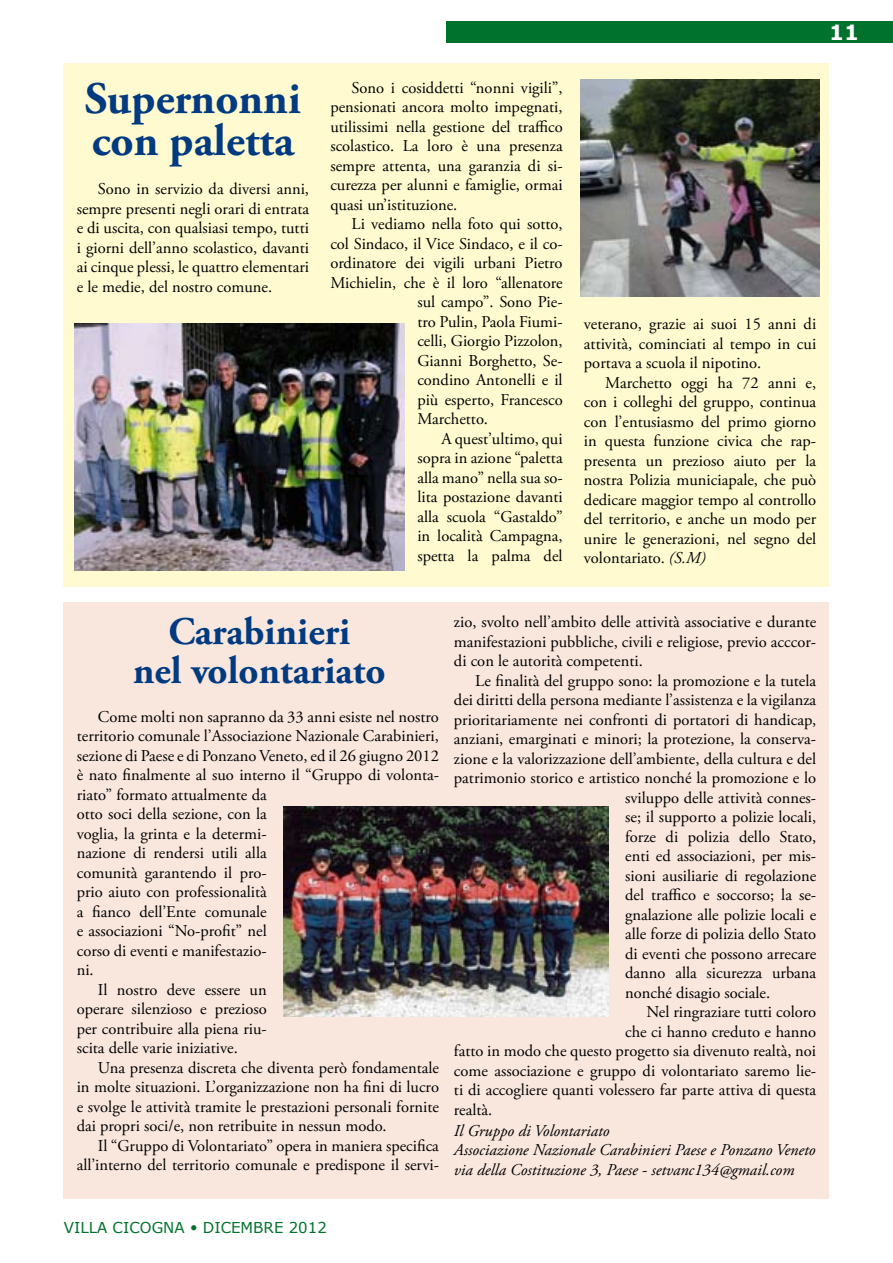
<style>
.page{position:relative;width:893px;height:1263px;background:#fff}
.page>*{position:absolute;margin:0;border:0;box-sizing:border-box;transform-origin:0 0}
.t1{font:700 45px/42px "Adobe Garamond Pro";color:#003a80}
.t2{font:700 39px/39px "Adobe Garamond Pro";color:#003a80;text-align:center}
.t3{font:700 21px "Verdana";color:#fff}
.t4{font:16.5px/19.5px "Adobe Garamond Pro";color:#000;text-align:justify}
.t5{font:italic 16.5px/19.5px "Adobe Garamond Pro";color:#000}
.t6{font:15px "Verdana";color:#00722d}
.s1{font-style:italic}
.s2{font-family:"Frutiger LT Std";font-weight:300}
</style>
<div class="page">
<div style="left:446px;top:21px;width:447px;height:22px;background:#00722d"></div>
<div style="left:64px;top:602px;width:765px;height:597px;background:#f9e7de"></div>
<img style="left:284px;top:806px;width:324px;height:210px">
<div style="left:64px;top:64px;width:765px;height:523px;background:#fffad0"></div>
<img style="left:74px;top:323px;width:331px;height:247px">
<img style="left:580px;top:79px;width:239px;height:217px">
<h1 class="t1" style="left:85px;top:79px;width:218px">Supernonni con paletta</h1>
<p class="t4" style="left:77px;top:180px;width:234px;text-indent:21px">Sono in servizio da diversi anni, sempre presenti negli orari di entrata e di uscita, con qualsiasi tempo, tutti i giorni dell’anno scolastico, davanti ai cinque plessi, le quattro elementari e le medie, del nostro comune.</p>
<p class="t4" style="left:330px;top:78px;width:234px;text-indent:21px">Sono i cosiddetti “nonni vigili”, pensionati ancora molto impegnati, utilissimi nella gestione del traffico scolastico. La loro è una presenza sempre attenta, una garanzia di si&shy;curezza per alunni e famiglie, ormai quasi un’istituzione.</p>
<p class="t4" style="left:352px;top:215px;width:213px">Li vediamo nella foto qui sotto,</p>
<p class="t4" style="left:330px;top:234px;width:234px">col Sindaco, il Vice Sindaco, e il co-</p>
<p class="t4" style="left:330px;top:254px;width:234px">ordinatore dei vigili urbani Pietro</p>
<p class="t4" style="left:330px;top:273px;width:234px">Michielin, che è il loro “allenatore</p>
<p class="t4" style="left:417px;top:293px;width:147px">sul campo”. Sono Pie-</p>
<p class="t4" style="left:417px;top:312px;width:147px">tro Pulin, Paola Fiumi-</p>
<p class="t4" style="left:417px;top:332px;width:147px">celli, Giorgio Pizzolon,</p>
<p class="t4" style="left:417px;top:351px;width:147px">Gianni Borghetto, Se-</p>
<p class="t4" style="left:417px;top:371px;width:147px">condino Antonelli e il</p>
<p class="t4" style="left:417px;top:390px;width:147px">più esperto, Francesco</p>
<p class="t4" style="left:417px;top:410px;width:72px">Marchetto.</p>
<p class="t4" style="left:441px;top:429px;width:123px">A quest’ultimo, qui</p>
<p class="t4" style="left:417px;top:449px;width:147px">sopra in azione “paletta</p>
<p class="t4" style="left:417px;top:468px;width:147px">alla mano” nella sua so-</p>
<p class="t4" style="left:417px;top:488px;width:147px">lita postazione davanti</p>
<p class="t4" style="left:417px;top:507px;width:147px">alla scuola “Gastaldo”</p>
<p class="t4" style="left:417px;top:527px;width:147px">in località Campagna,</p>
<p class="t4" style="left:417px;top:546px;width:147px">spetta la palma del</p>
<p class="t3" style="left:829px;top:17px;width:31px">11</p>
<p class="t4" style="left:584px;top:315px;width:234px">veterano, grazie ai suoi 15 anni di attività, cominciati al tempo in cui portava a scuola il nipotino.</p>
<p class="t4" style="left:584px;top:373px;width:234px;text-indent:21px">Marchetto oggi ha 72 anni e, con i colleghi del gruppo, continua con l’entusiasmo del primo giorno in questa funzione civica che rap&shy;presenta un prezioso aiuto per la nostra Polizia municiapale, che può dedicare maggior tempo al controllo del territorio, e anche un modo per unire le generazioni, nel segno del volontariato. <span class="s1">(S.M)</span></p>
<h2 class="t2" style="left:133px;top:612px;width:254px">Carabinieri<br>nel volontariato</h2>
<p class="t4" style="left:98px;top:707px;width:342px">Come molti non sapranno da 33 anni esiste nel nostro</p>
<p class="t4" style="left:77px;top:727px;width:364px">territorio comunale l’Associazione Nazionale Carabinieri,</p>
<p class="t4" style="left:77px;top:746px;width:364px">sezione di Paese e di Ponzano Veneto, ed il 26 giugno 2012</p>
<p class="t4" style="left:77px;top:766px;width:364px">è nato finalmente al suo interno il “Gruppo di volonta-</p>
<p class="t4" style="left:77px;top:785px;width:192px">riato” formato attualmente da</p>
<p class="t4" style="left:77px;top:805px;width:192px">otto soci della sezione, con la</p>
<p class="t4" style="left:77px;top:824px;width:192px">voglia, la grinta e la determi-</p>
<p class="t4" style="left:77px;top:844px;width:192px">nazione di rendersi utili alla</p>
<p class="t4" style="left:77px;top:863px;width:192px">comunità garantendo il pro-</p>
<p class="t4" style="left:77px;top:883px;width:192px">prio aiuto con professionalità</p>
<p class="t4" style="left:77px;top:902px;width:192px">a fianco dell’Ente comunale</p>
<p class="t4" style="left:77px;top:922px;width:192px">e associazioni “No-profit” nel</p>
<p class="t4" style="left:77px;top:941px;width:192px">corso di eventi e manifestazio-</p>
<p class="t4" style="left:77px;top:961px;width:19px">ni.</p>
<p class="t4" style="left:98px;top:980px;width:170px">Il nostro deve essere un</p>
<p class="t4" style="left:77px;top:1000px;width:192px">operare silenzioso e prezioso</p>
<p class="t4" style="left:77px;top:1019px;width:192px">per contribuire alla piena riu-</p>
<p class="t4" style="left:77px;top:1039px;width:163px">scita delle varie iniziative.</p>
<p class="t4" style="left:98px;top:1058px;width:343px">Una presenza discreta che diventa però fondamentale</p>
<p class="t4" style="left:77px;top:1078px;width:364px">in molte situazioni. L’organizzazione non ha fini di lucro</p>
<p class="t4" style="left:77px;top:1097px;width:364px">e svolge le attività tramite le prestazioni personali fornite</p>
<p class="t4" style="left:77px;top:1117px;width:311px">dai propri soci/e, non retribuite in nessun modo.</p>
<p class="t4" style="left:98px;top:1136px;width:342px">Il “Gruppo di Volontariato” opera in maniera specifica</p>
<p class="t4" style="left:77px;top:1156px;width:364px">all’interno del territorio comunale e predispone il servi-</p>
<p class="t4" style="left:454px;top:613px;width:364px">zio, svolto nell’ambito delle attività associative e durante manifestazioni pubbliche, civili e religiose, previo acccor&shy;di con le autorità competenti.</p>
<p class="t4" style="left:475px;top:671px;width:343px">Le finalità del gruppo sono: la promozione e la tutela</p>
<p class="t4" style="left:454px;top:691px;width:364px">dei diritti della persona mediante l’assistenza e la vigilanza</p>
<p class="t4" style="left:454px;top:710px;width:364px">prioritariamente nei confronti di portatori di handicap,</p>
<p class="t4" style="left:454px;top:730px;width:364px">anziani, emarginati e minori; la protezione, la conserva-</p>
<p class="t4" style="left:454px;top:749px;width:364px">zione e la valorizzazione dell’ambiente, della cultura e del</p>
<p class="t4" style="left:454px;top:769px;width:364px">patrimonio storico e artistico nonché la promozione e lo</p>
<p class="t4" style="left:625px;top:788px;width:193px">sviluppo delle attività connes-</p>
<p class="t4" style="left:625px;top:808px;width:193px">se; il supporto a polizie locali,</p>
<p class="t4" style="left:625px;top:827px;width:193px">forze di polizia dello Stato,</p>
<p class="t4" style="left:625px;top:847px;width:193px">enti ed associazioni, per mis-</p>
<p class="t4" style="left:625px;top:866px;width:193px">sioni ausiliarie di regolazione</p>
<p class="t4" style="left:625px;top:886px;width:193px">del traffico e soccorso; la se-</p>
<p class="t4" style="left:625px;top:905px;width:193px">gnalazione alle polizie locali e</p>
<p class="t4" style="left:625px;top:925px;width:193px">alle forze di polizia dello Stato</p>
<p class="t4" style="left:625px;top:944px;width:193px">di eventi che possono arrecare</p>
<p class="t4" style="left:625px;top:964px;width:193px">danno alla sicurezza urbana</p>
<p class="t4" style="left:625px;top:983px;width:147px">nonché disagio sociale.</p>
<p class="t4" style="left:646px;top:1003px;width:171px">Nel ringraziare tutti coloro</p>
<p class="t4" style="left:625px;top:1022px;width:193px">che ci hanno creduto e hanno</p>
<p class="t4" style="left:454px;top:1042px;width:364px">fatto in modo che questo progetto sia divenuto realtà, noi</p>
<p class="t4" style="left:454px;top:1061px;width:364px">come associazione e gruppo di volontariato saremo lie-</p>
<p class="t4" style="left:454px;top:1081px;width:364px">ti di accogliere quanti volessero far parte attiva di questa</p>
<p class="t4" style="left:454px;top:1100px;width:40px">realtà.</p>
<p class="t5" style="left:454px;top:1121px;width:363px">Il Gruppo di Volontariato<br>Associazione Nazionale Carabinieri Paese e Ponzano Veneto via della Costituzione 3, Paese - setvanc134@gmail.com</p>
<p class="t6" style="left:64px;top:1217px;width:265px">VILLA CICOGNA <span class="s2">•</span> DICEMBRE 2012</p>
</div>
